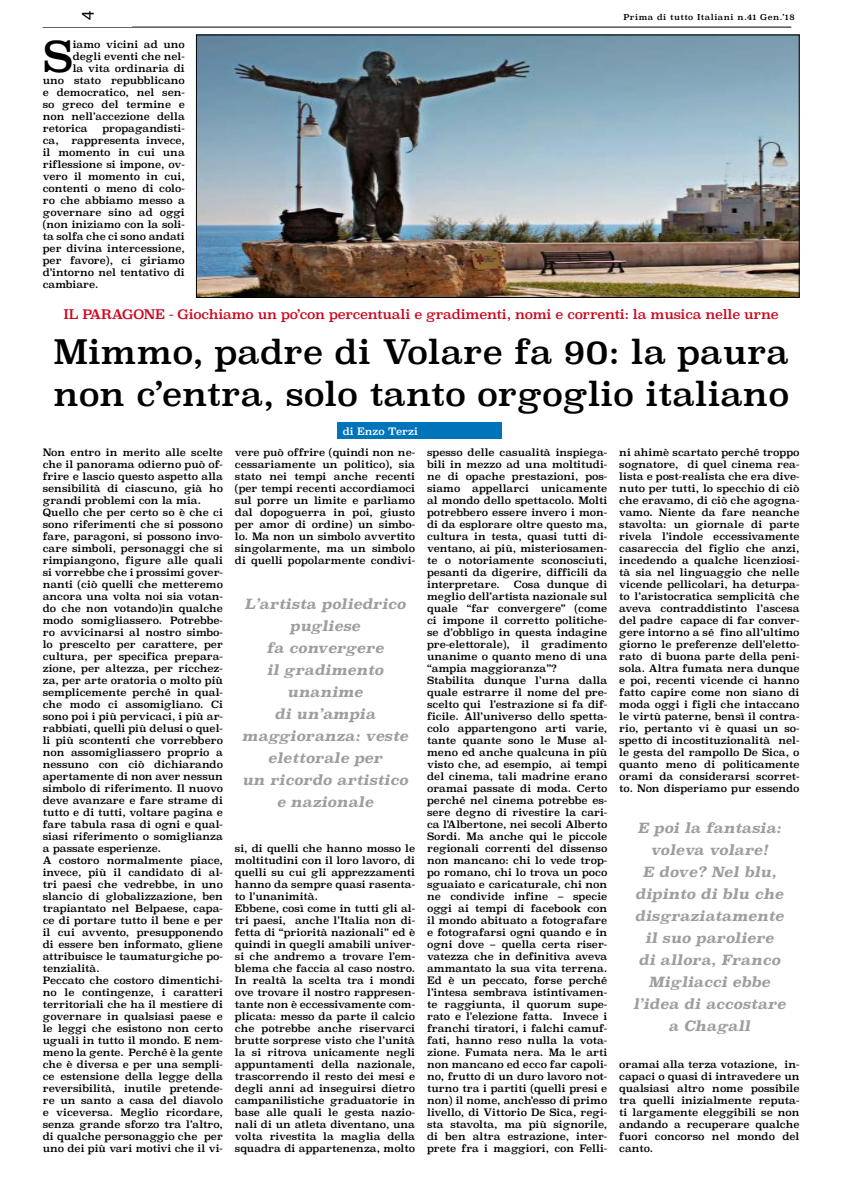
<style>
.page{position:relative;width:842px;height:1191px;background:#fff}
.page>*{position:absolute;margin:0;border:0;box-sizing:border-box;transform-origin:0 0}
.t1{font:42.3px "Superclarendon";color:#000}
.t2{font:33px/42px "Superclarendon";color:#000}
.t3{font:18px "Myriad Pro";color:#000}
.t4{font:italic 700 14px/22px "Superclarendon";color:#9c9e9f;text-align:center}
.t5{font:13px "Superclarendon";letter-spacing:-.02em;color:#cd071e}
.t6{font:10px/12px "Superclarendon";color:#000;text-align:justify}
.t7{font:10px "Superclarendon";color:#fff}
.t8{font:8px "Superclarendon";letter-spacing:.06em;color:#000}
</style>
<div class="page">
<hr style="left:43px;top:27px;width:748px;height:1px;background:#000">
<img style="left:198px;top:37px;width:599px;height:259px">
<div style="left:196px;top:35px;width:603px;height:263px;border:1px solid #000"></div>
<div style="left:337px;top:422px;width:165px;height:17px;background:#0074bb"></div>
<h3 class="t3" style="left:77px;top:20px;width:11px;rotate:-90deg">4</h3>
<p class="t8" style="left:623px;top:11px;width:173px">Prima di tutto Italiani n.41 Gen.’18</p>
<h1 class="t1" style="left:43px;top:28px;width:31px">S</h1>
<p class="t6" style="left:73px;top:39px;width:114px">iamo vicini ad uno</p>
<p class="t6" style="left:73px;top:51px;width:114px">degli eventi che nel-</p>
<p class="t6" style="left:73px;top:63px;width:114px">la vita ordinaria di</p>
<p class="t6" style="left:43px;top:75px;width:144px">uno stato repubblicano</p>
<p class="t6" style="left:43px;top:87px;width:144px">e democratico, nel sen-</p>
<p class="t6" style="left:43px;top:99px;width:144px">so greco del termine e</p>
<p class="t6" style="left:43px;top:111px;width:144px">non nell’accezione della</p>
<p class="t6" style="left:43px;top:123px;width:47px">retorica</p>
<p class="t6" style="left:102px;top:123px;width:84px">propagandisti-</p>
<p class="t6" style="left:43px;top:135px;width:18px">ca,</p>
<p class="t6" style="left:43px;top:135px;width:144px;text-indent:29px">rappresenta invece, il momento in cui una riflessione si impone, ov&shy;vero il momento in cui, contenti o meno di colo&shy;ro che abbiamo messo a governare sino ad oggi (non iniziamo con la soli&shy;ta solfa che ci sono andati per divina intercessione, per favore), ci giriamo d’intorno nel tentativo di cambiare.</p>
<h3 class="t5" style="left:64px;top:305px;width:717px">IL PARAGONE - Giochiamo un po’con percentuali e gradimenti, nomi e correnti: la musica nelle urne</h3>
<h2 class="t2" style="left:53px;top:334px;width:737px">Mimmo, padre di Volare fa 90: la paura non c’entra, solo tanto orgoglio italiano</h2>
<p class="t7" style="left:343px;top:424px;width:77px">di Enzo Terzi</p>
<p class="t6" style="left:43px;top:447px;width:182px;text-align:left">Non entro in merito alle scelte che il panorama odierno può of&shy;frire e lascio questo aspetto alla sensibilità di ciascuno, già ho grandi problemi con la mia.<br>Quello che per certo so è che ci sono riferimenti che si possono fare, paragoni, si possono invo&shy;care simboli, personaggi che si rimpiangono, figure alle quali si vorrebbe che i prossimi gover&shy;nanti (ciò quelli che metteremo ancora una volta noi sia votan&shy;do che non votando)in qualche modo somigliassero. Potrebbe&shy;ro avvicinarsi al nostro simbo&shy;lo prescelto per carattere, per cultura, per specifica prepara&shy;zione, per altezza, per ricchez&shy;za, per arte oratoria o molto più semplicemente perché in qual&shy;che modo ci assomigliano. Ci sono poi i più pervicaci, i più ar&shy;rabbiati, quelli più delusi o quel&shy;li più scontenti che vorrebbero non assomigliassero proprio a nessuno con ciò dichiarando apertamente di non aver nessun simbolo di riferimento. Il nuovo deve avanzare e fare strame di tutto e di tutti, voltare pagina e fare tabula rasa di ogni e qual&shy;siasi riferimento o somiglianza a passate esperienze.<br>A costoro normalmente piace, invece, più il candidato di al&shy;tri paesi che vedrebbe, in uno slancio di globalizzazione, ben trapiantato nel Belpaese, capa&shy;ce di portare tutto il bene e per il cui avvento, presupponendo di essere ben informato, gliene attribuisce le taumaturgiche po&shy;tenzialità.<br>Peccato che costoro dimentichi&shy;no le contingenze, i caratteri territoriali che ha il mestiere di governare in qualsiasi paese e le leggi che esistono non certo uguali in tutto il mondo. E nem&shy;meno la gente. Perché è la gente che è diversa e per una sempli&shy;ce estensione della legge della reversibilità, inutile pretende&shy;re un santo a casa del diavolo e viceversa. Meglio ricordare, senza grande sforzo tra l’altro, di qualche personaggio che per uno dei più vari motivi che il vi-</p>
<p class="t6" style="left:235px;top:447px;width:182px">vere può offrire (quindi non ne&shy;cessariamente un politico), sia stato nei tempi anche recenti (per tempi recenti accordiamoci sul porre un limite e parliamo dal dopoguerra in poi, giusto per amor di ordine) un simbo&shy;lo. Ma non un simbolo avvertito singolarmente, ma un simbolo di quelli popolarmente condivi-</p>
<h3 class="t4" style="left:242px;top:593px;width:168px">L’artista poliedrico pugliese<br>fa convergere<br>il gradimento unanime<br>di un’ampia maggioranza: veste elettorale per<br>un ricordo artistico e nazionale</h3>
<p class="t6" style="left:235px;top:843px;width:182px;text-align:left">si, di quelli che hanno mosso le moltitudini con il loro lavoro, di quelli su cui gli apprezzamenti hanno da sempre quasi rasenta&shy;to l’unanimità.<br>Ebbene, così come in tutti gli al&shy;tri paesi, anche l’Italia non di&shy;fetta di “priorità nazionali” ed è quindi in quegli amabili univer&shy;si che andremo a trovare l’em&shy;blema che faccia al caso nostro.<br>In realtà la scelta tra i mondi ove trovare il nostro rappresen&shy;tante non è eccessivamente com&shy;plicata: messo da parte il calcio che potrebbe anche riservarci brutte sorprese visto che l’unità la si ritrova unicamente negli appuntamenti della nazionale, trascorrendo il resto dei mesi e degli anni ad inseguirsi dietro campanilistiche graduatorie in base alle quali le gesta nazio&shy;nali di un atleta diventano, una volta rivestita la maglia della squadra di appartenenza, molto</p>
<p class="t6" style="left:427px;top:447px;width:182px">spesso delle casualità inspiega&shy;bili in mezzo ad una moltitudi&shy;ne di opache prestazioni, pos&shy;siamo appellarci unicamente al mondo dello spettacolo. Molti potrebbero essere invero i mon&shy;di da esplorare oltre questo ma, cultura in testa, quasi tutti di&shy;ventano, ai più, misteriosamen&shy;te o notoriamente sconosciuti, pesanti da digerire, difficili da interpretare.</p>
<p class="t6" style="left:427px;top:579px;width:182px;text-align:left;text-indent:87px">Cosa dunque di meglio dell’artista nazionale sul quale “far convergere” (come ci impone il corretto politiche&shy;se d’obbligo in questa indagine pre-elettorale), il gradimento unanime o quanto meno di una “ampia maggioranza”?<br>Stabilita dunque l’urna dalla quale estrarre il nome del pre&shy;scelto qui l’estrazione si fa dif&shy;ficile. All’universo dello spetta&shy;colo appartengono arti varie, tante quante sono le Muse al&shy;meno ed anche qualcuna in più visto che, ad esempio, ai tempi del cinema, tali madrine erano oramai passate di moda. Certo perché nel cinema potrebbe es&shy;sere degno di rivestire la cari&shy;ca l’Albertone, nei secoli Alberto<br>Sordi. Ma anche qui le piccole regionali correnti del dissenso non mancano: chi lo vede trop&shy;po romano, chi lo trova un poco sguaiato e caricaturale, chi non ne condivide infine – specie oggi ai tempi di facebook con il mondo abituato a fotografare e fotografarsi ogni quando e in ogni dove – quella certa riser&shy;vatezza che in definitiva aveva ammantato la sua vita terrena.<br>Ed è un peccato, forse perché l’intesa sembrava istintivamen&shy;te raggiunta, il quorum supe&shy;rato e l’elezione fatta. Invece i franchi tiratori, i falchi camuf&shy;fati, hanno reso nulla la vota&shy;zione. Fumata nera. Ma le arti non mancano ed ecco far capoli&shy;no, frutto di un duro lavoro not&shy;turno tra i partiti (quelli presi e non) il nome, anch’esso di primo livello, di Vittorio De Sica, regi&shy;sta stavolta, ma più signorile, di ben altra estrazione, inter&shy;prete fra i maggiori, con Felli-</p>
<p class="t6" style="left:619px;top:447px;width:182px">ni ahimè scartato perché troppo sognatore, di quel cinema rea&shy;lista e post-realista che era dive&shy;nuto per tutti, lo specchio di ciò che eravamo, di ciò che agogna&shy;vamo. Niente da fare neanche stavolta: un giornale di parte rivela l’indole eccessivamente casareccia del figlio che anzi, incedendo a qualche licenziosi&shy;tà sia nel linguaggio che nelle vicende pellicolari, ha deturpa&shy;to l’aristocratica semplicità che aveva contraddistinto l’ascesa del padre capace di far conver&shy;gere intorno a sé fino all’ultimo giorno le preferenze dell’eletto&shy;rato di buona parte della peni&shy;sola. Altra fumata nera dunque e poi, recenti vicende ci hanno fatto capire come non siano di moda oggi i figli che intaccano le virtù paterne, bensì il contra&shy;rio, pertanto vi è quasi un so&shy;spetto di incostituzionalità nel&shy;le gesta del rampollo De Sica, o quanto meno di politicamente orami da considerarsi scorret&shy;to. Non disperiamo pur essendo</p>
<h3 class="t4" style="left:633px;top:816px;width:154px">E poi la fantasia: voleva volare!<br>E dove? Nel blu, dipinto di blu che disgraziatamente il suo paroliere<br>di allora, Franco<br>Migliacci ebbe l’idea di accostare a Chagall</h3>
<p class="t6" style="left:619px;top:1059px;width:182px">oramai alla terza votazione, in&shy;capaci o quasi di intravedere un qualsiasi altro nome possibile tra quelli inizialmente reputa&shy;ti largamente eleggibili se non andando a recuperare qualche fuori concorso nel mondo del canto.</p>
</div>
